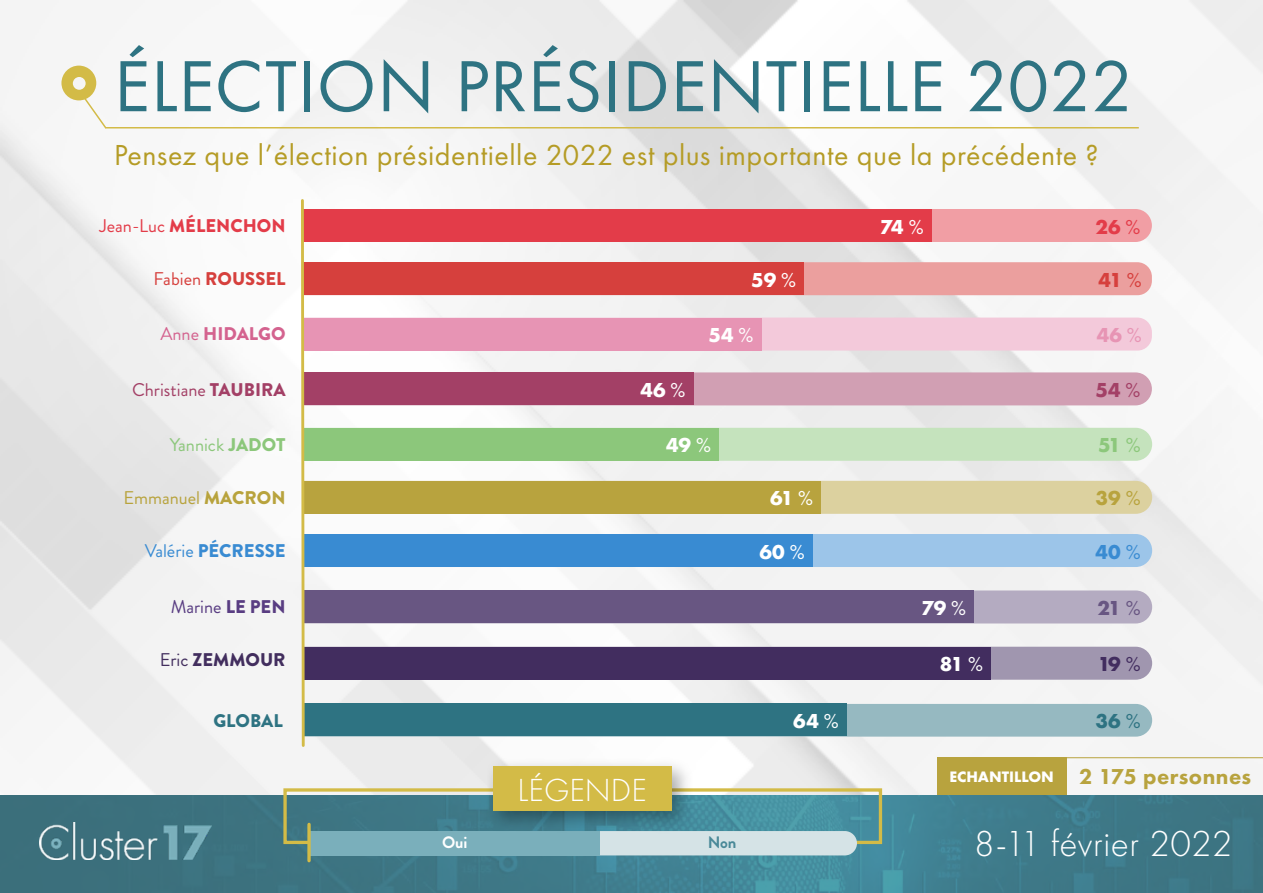
<style>
.page{position:relative;width:1263px;height:893px;background:#fff}
.page>*{position:absolute;margin:0;border:0;box-sizing:border-box;transform-origin:0 0}
.t1{font:75px "Futura PT";letter-spacing:.005em;color:#2e7382}
.t2{font:300 37.5px "Futura PT";letter-spacing:.01em;color:#fff}
.t3{font:300 33.15px "Futura PT";color:#fff}
.t4{font:30px "Futura PT";letter-spacing:.015em;color:#b59c26}
.t5{font:800 22.35px "Futura PT";letter-spacing:.02em;color:#b8a33e}
.t6{font:700 21px "Futura PT";color:#fff}
.t7{font:700 21px "Futura PT";color:#2e7382}
.t8{font:700 21px "Futura PT";color:#e33c49}
.t9{font:700 21px "Futura PT";color:#e794b4}
.t10{font:700 21px "Futura PT";color:#d6403d}
.t11{font:700 21px "Futura PT";color:#a34066}
.t12{font:700 21px "Futura PT";color:#8cc77b}
.t13{font:700 21px "Futura PT";color:#b8a33d}
.t14{font:700 21px "Futura PT";color:#398bd2}
.t15{font:700 21px "Futura PT";color:#685682}
.t16{font:700 21px "Futura PT";color:#422d5f}
.t17{font:18.3px "Brandon Grotesque";color:#a34066}
.t18{font:900 18.3px "Brandon Grotesque";color:#e33c49}
.t19{font:900 18.3px "Brandon Grotesque";color:#398bd2}
.t20{font:18.3px "Brandon Grotesque";color:#b8a33d}
.t21{font:900 18.3px "Brandon Grotesque";color:#d6403d}
.t22{font:18.3px "Brandon Grotesque";color:#8cc77b}
.t23{font:900 18.3px "Brandon Grotesque";color:#d4638f}
.t24{font:18.3px "Brandon Grotesque";color:#593d82}
.t25{font:900 18.3px "Brandon Grotesque";color:#422e5e}
.t26{font:900 18.3px "Brandon Grotesque";color:#2e7382}
.t27{font:700 16.5px "Brandon Grotesque";color:#fff}
.t28{font:700 16.5px "Brandon Grotesque";color:#4a8998}
.s1{font-weight:400}
.s2{font-weight:900}
.s3{font-weight:700;font-size:15.75px;color:#fff}
</style>
<div class="page">
<img style="left:0;top:0;width:1263px;height:795px">
<img style="left:0;top:795px;width:1263px;height:98px">
<img style="left:39px;top:822px;width:173px;height:38px">
<hr style="left:105px;top:127px;width:1034px;height:1px;background:#d3bb47">
<svg style="left:61px;top:66px;width:47px;height:64px"></svg>
<div style="left:283px;top:788px;width:599px;height:56px;border:3px solid #d3bb47"></div>
<div style="left:599px;top:831px;width:258px;height:24px;background:#d5e3e6"></div>
<div style="left:309px;top:831px;width:290px;height:24px;background:#7aafbb"></div>
<svg style="left:307px;top:824px;width:4px;height:37px"></svg>
<div style="left:484px;top:757px;width:210px;height:77px;background:#000;opacity:.35"></div>
<div style="left:493px;top:766px;width:178px;height:45px;background:#d3bb47"></div>
<svg style="left:300px;top:198px;width:852px;height:550px"></svg>
<div style="left:937px;top:757px;width:129px;height:38px;background:#b8a33e"></div>
<hr style="left:1066px;top:757px;width:197px;height:1px;background:#b8a33e">
<h1 class="t1" style="left:114px;top:42px;width:1021px">ÉLECTION PRÉSIDENTIELLE 2022</h1>
<p class="t4" style="left:114px;top:137px;width:986px">Pensez que l’élection présidentielle 2022 est plus importante que la précédente ?</p>
<p class="t18" style="left:99px;top:213px;width:188px"><span class="s1">Jean-Luc</span> MÉLENCHON</p>
<p class="t6" style="left:880px;top:213px;width:45px">74 <span class="s1">%</span></p>
<p class="t8" style="left:1095px;top:213px;width:47px">26 <span class="s1">%</span></p>
<p class="t21" style="left:154px;top:266px;width:133px"><span class="s1">Fabien</span> ROUSSEL</p>
<p class="t6" style="left:751px;top:266px;width:47px">59 <span class="s1">%</span></p>
<p class="t10" style="left:1098px;top:266px;width:45px">41 <span class="s1">%</span></p>
<p class="t23" style="left:160px;top:321px;width:127px"><span class="s1">Anne</span> HIDALGO</p>
<p class="t6" style="left:708px;top:321px;width:47px">54 <span class="s1">%</span></p>
<p class="t9" style="left:1097px;top:321px;width:47px">46 <span class="s1">%</span></p>
<p class="t17" style="left:132px;top:378px;width:155px">Christiane <span class="s2">TAUBIRA</span></p>
<p class="t6" style="left:640px;top:376px;width:47px">46 <span class="s1">%</span></p>
<p class="t11" style="left:1095px;top:376px;width:47px">54 <span class="s1">%</span></p>
<p class="t22" style="left:170px;top:432px;width:117px">Yannick <span class="s2">JADOT</span></p>
<p class="t20" style="left:123px;top:485px;width:164px">Emmanuel <span class="s2">MACRON</span></p>
<p class="t19" style="left:145px;top:538px;width:142px"><span class="s1">Valérie</span> PÉCRESSE</p>
<p class="t6" style="left:666px;top:431px;width:47px">49 <span class="s1">%</span></p>
<p class="t6" style="left:770px;top:485px;width:44px">61 <span class="s1">%</span></p>
<p class="t6" style="left:759px;top:538px;width:47px">60 <span class="s1">%</span></p>
<p class="t12" style="left:1098px;top:432px;width:44px">51 <span class="s1">%</span></p>
<p class="t13" style="left:1096px;top:485px;width:47px">39 <span class="s1">%</span></p>
<p class="t14" style="left:1096px;top:538px;width:47px">40 <span class="s1">%</span></p>
<p class="t24" style="left:171px;top:594px;width:116px">Marine <span class="s2">LE PEN</span></p>
<p class="t6" style="left:921px;top:594px;width:47px">79 <span class="s1">%</span></p>
<p class="t15" style="left:1097px;top:594px;width:45px">21 <span class="s1">%</span></p>
<p class="t25" style="left:160px;top:647px;width:127px"><span class="s1">Eric</span> ZEMMOUR</p>
<p class="t6" style="left:940px;top:651px;width:45px">81 <span class="s1">%</span></p>
<p class="t16" style="left:1098px;top:651px;width:44px">19 <span class="s1">%</span></p>
<p class="t26" style="left:213px;top:707px;width:71px">GLOBAL</p>
<p class="t6" style="left:793px;top:707px;width:47px">64 <span class="s1">%</span></p>
<p class="t7" style="left:1096px;top:708px;width:47px">36 <span class="s1">%</span></p>
<p class="t3" style="left:517px;top:771px;width:131px">LÉGENDE</p>
<p class="t5" style="left:949px;top:762px;width:303px"><span class="s3">ECHANTILLON</span> 2 175 personnes</p>
<p class="t27" style="left:442px;top:831px;width:27px">Oui</p>
<p class="t28" style="left:708px;top:831px;width:30px">Non</p>
<p class="t2" style="left:974px;top:822px;width:260px">8-11 février 2022</p>
</div>
